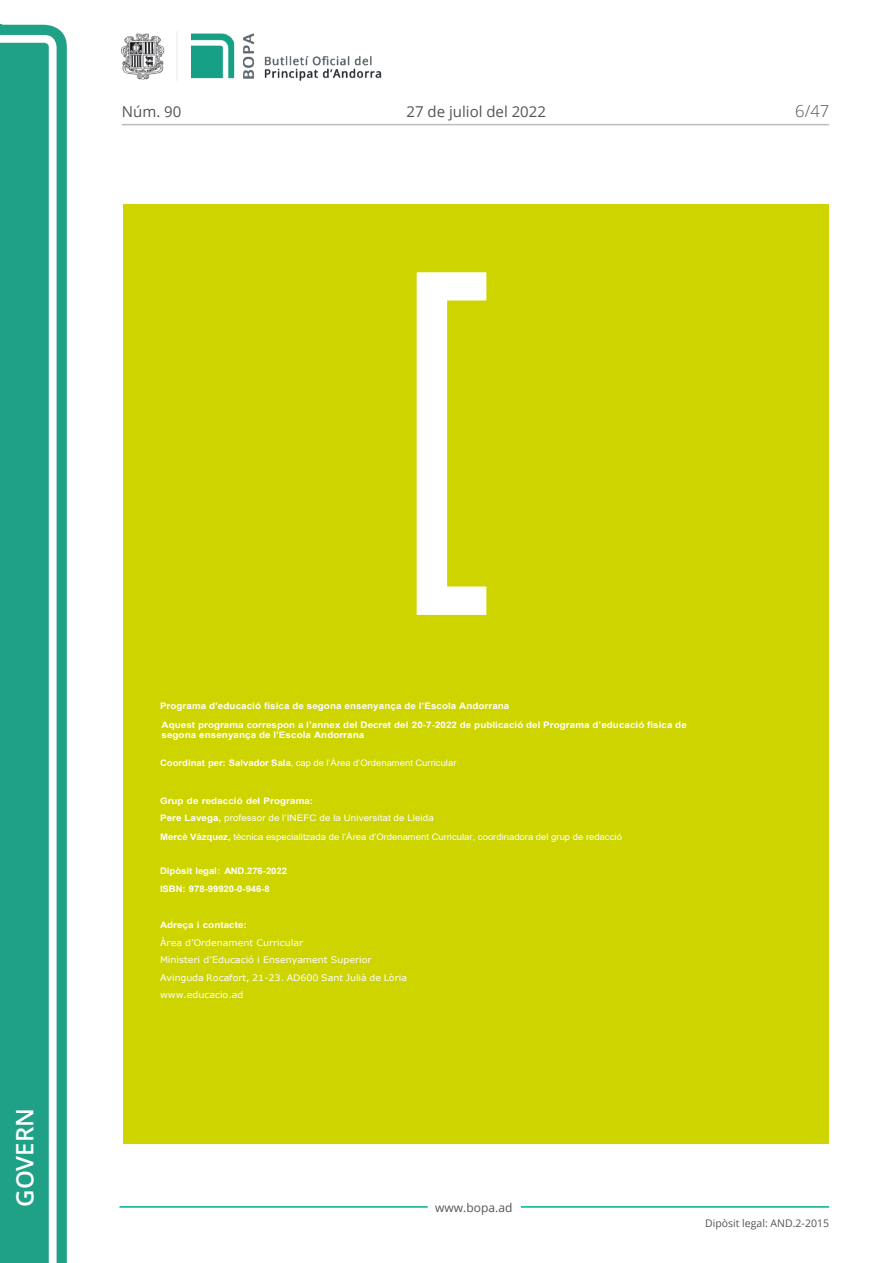
<style>
.page{position:relative;width:893px;height:1263px;background:#fff}
.page>*{position:absolute;margin:0;border:0;box-sizing:border-box;transform-origin:0 0}
.t1{font:600 24px "Open Sans";color:#fff}
.t2{font:300 16.5px "Open Sans";color:#545454}
.t3{font:15px "Open Sans";color:#545454}
.t4{font:12px "Open Sans";color:#545454}
.t5{font:10.5px "Open Sans";color:#545454}
.t6{font:700 9px/19px "Arial";letter-spacing:.005em;color:#fff;scale:1.1 1}
.t7{font:9px "Arial";letter-spacing:-.005em;color:#fff;scale:1.06 1}
.t8{font:9px/17.4px "Verdana";letter-spacing:-.005em;color:#fff;scale:1.06 1}
.t9{font:9px/17px "Arial";letter-spacing:-.005em;color:#fff;scale:1.1 1}
.t10{font:700 9px/17.2px "Arial";letter-spacing:.005em;color:#fff;scale:1.06 1}
.s1{font-weight:700}
.s2{font-family:"Verdana";font-weight:400}
.s3{font-family:"Arial";font-weight:700}
</style>
<div class="page">
<svg style="left:0;top:25px;width:67px;height:1238px;fill:#1ea187"></svg>
<div style="left:0;top:43px;width:49px;height:1220px;background:#1ea187"></div>
<img style="left:122px;top:32px;width:260px;height:49px">
<hr style="left:119px;top:1206px;width:309px;height:2px;background:#00ae91">
<hr style="left:521px;top:1206px;width:308px;height:2px;background:#00ae91">
<hr style="left:122px;top:124px;width:707px;height:1px;background:#bcbdc0">
<div style="left:123px;top:204px;width:706px;height:940px;background:#cdd400"></div>
<svg style="left:417px;top:272px;width:69px;height:343px"></svg>
<h3 class="t3" style="left:122px;top:102px;width:61px">Núm. 90</h3>
<h3 class="t3" style="left:406px;top:102px;width:141px">27 de juliol del 2022</h3>
<h2 class="t2" style="left:795px;top:100px;width:35px">6/47</h2>
<h1 class="t1" style="left:8px;top:1207px;width:100px;rotate:-90deg">Govern</h1>
<p class="t6" style="left:160px;top:697px;width:480px">Programa d’educació física de segona ensenyança de l’Escola Andorrana<br>Aquest programa correspon a l’annex del Decret del 20-7-2022 de publicació del Programa d’educació física de</p>
<p class="t6" style="left:162px;top:726px;width:186px">segona ensenyança de l’Escola Andorrana</p>
<p class="t7" style="left:160px;top:756px;width:281px"><span class="s1">Coordinat per: Salvador Sala</span>, cap de l’Àrea d’Ordenament Curricular</p>
<p class="t9" style="left:160px;top:792px;width:250px"><span class="s1">Grup de redacció del Programa:<br>Pere Lavega,</span> professor de l’INEFC de la Universitat de Lleida</p>
<p class="t7" style="left:160px;top:830px;width:437px"><span class="s1">Mercè Vázquez,</span> tècnica especialitzada de l’Àrea d’Ordenament Curricular, coordinadora del grup de redacció</p>
<p class="t10" style="left:160px;top:862px;width:121px">Dipòsit legal<span class="s2">:</span> AND.276-2022<br>ISBN: 978-99920-0-946-8</p>
<p class="t8" style="left:160px;top:916px;width:235px"><span class="s3">Adreça i contacte:<br></span>Àrea d’Ordenament Curricular<br>Ministeri d’Educació i Ensenyament Superior Avinguda Rocafort, 21-23. AD600 Sant Julià de Lòria www.educacio.ad</p>
<h3 class="t4" style="left:435px;top:1199px;width:79px">www.bopa.ad</h3>
<p class="t5" style="left:705px;top:1216px;width:125px">Dipòsit legal: AND.2-2015</p>
</div>
